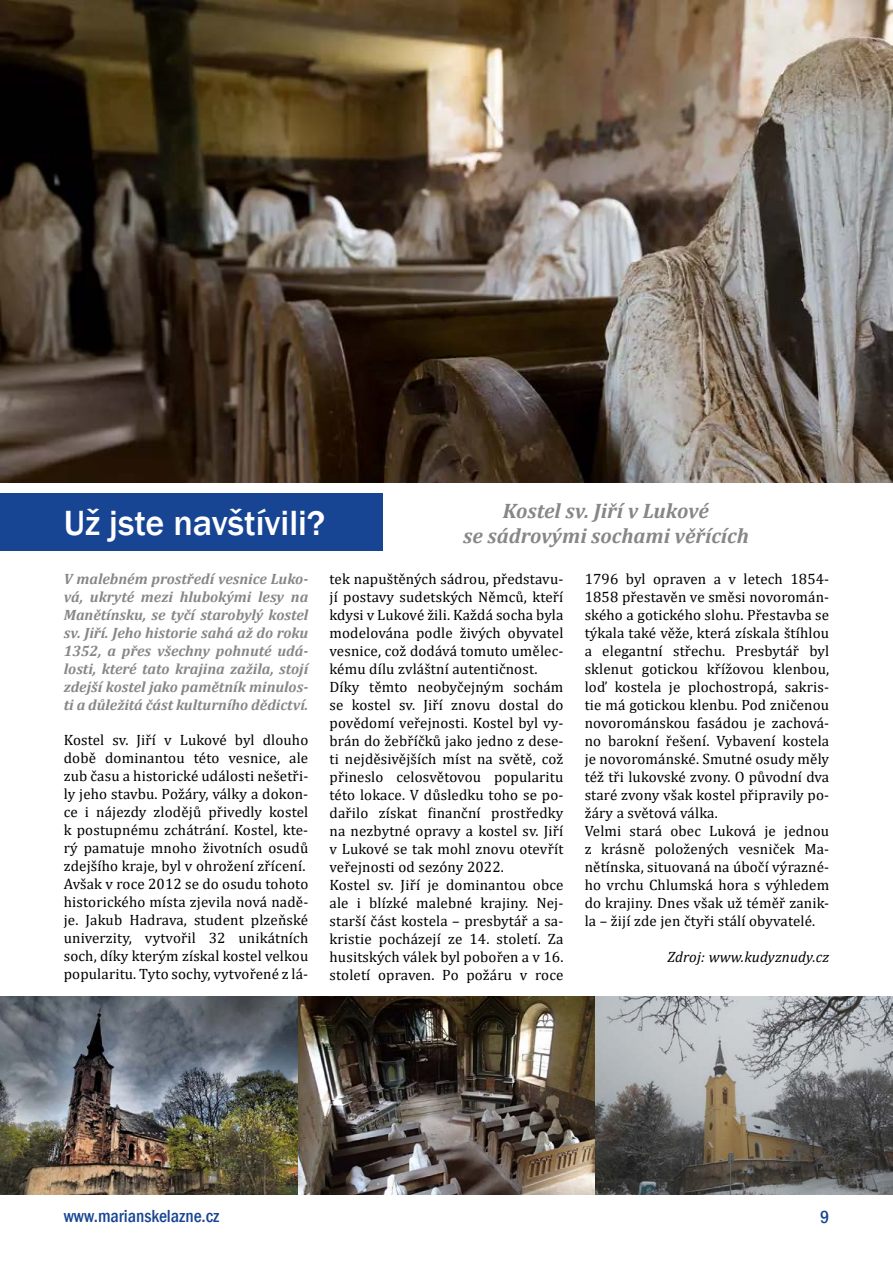
<style>
.page{position:relative;width:893px;height:1263px;background:#fff}
.page>*{position:absolute;margin:0;border:0;box-sizing:border-box;transform-origin:0 0}
.t1{font:500 36px "Franklin Gothic";color:#fff}
.t2{font:italic 700 21px/25.2px "Cambria";color:#878787;text-align:center}
.t3{font:500 condensed 18px "Franklin Gothic";color:#174594}
.t4{font:15px/18px "Cambria";letter-spacing:.01em;color:#000}
.t5{font:italic 700 15px/18px "Cambria";color:#878787;text-align:justify}
.t6{font:italic 15px "Cambria";letter-spacing:.01em;color:#000}
</style>
<div class="page">
<div style="left:0;top:493px;width:383px;height:58px;background:#174594"></div>
<img style="left:0;top:0;width:893px;height:483px">
<img style="left:0;top:996px;width:893px;height:199px">
<h2 class="t2" style="left:463px;top:497px;width:287px">Kostel sv. Jiří v Lukové<br>se sádrovými sochami věřících</h2>
<p class="t4" style="left:585px;top:569px;width:246px">1796 byl opraven a v letech 1854- 1858 přestavěn ve směsi novoromán&shy;ského a gotického slohu. Přestavba se týkala také věže, která získala štíhlou a elegantní střechu. Presbytář byl sklenut gotickou křížovou klenbou, loď kostela je plochostropá, sakris&shy;tie má gotickou klenbu. Pod zničenou novorománskou fasádou je zachová&shy;no barokní řešení. Vybavení kostela je novorománské. Smutné osudy měly též tři lukovské zvony. O původní dva staré zvony však kostel připravily po&shy;žáry a světová válka.<br>Velmi stará obec Luková je jednou z krásně položených vesniček Ma&shy;nětínska, situovaná na úbočí výrazné&shy;ho vrchu Chlumská hora s výhledem do krajiny. Dnes však už téměř zanik&shy;la – žijí zde jen čtyři stálí obyvatelé.</p>
<p class="t6" style="left:667px;top:946px;width:163px">Zdroj: www.kudyznudy.cz</p>
<h1 class="t1" style="left:64px;top:500px;width:263px">Už jste navštívili?</h1>
<p class="t5" style="left:64px;top:569px;width:246px">V malebném prostředí vesnice Luko&shy;vá, ukryté mezi hlubokými lesy na Manětínsku, se tyčí starobylý kostel sv. Jiří. Jeho historie sahá až do roku 1352, a přes všechny pohnuté udá&shy;losti, které tato krajina zažila, stojí zdejší kostel jako pamětník minulos&shy;ti a důležitá část kulturního dědictví.</p>
<p class="t4" style="left:64px;top:730px;width:246px">Kostel sv. Jiří v Lukové byl dlouho době dominantou této vesnice, ale zub času a historické události nešetři&shy;ly jeho stavbu. Požáry, války a dokon&shy;ce i nájezdy zlodějů přivedly kostel k postupnému zchátrání. Kostel, kte&shy;rý pamatuje mnoho životních osudů zdejšího kraje, byl v ohrožení zřícení.<br>Avšak v roce 2012 se do osudu tohoto historického místa zjevila nová nadě&shy;je. Jakub Hadrava, student plzeňské univerzity, vytvořil 32 unikátních soch, díky kterým získal kostel velkou popularitu. Tyto sochy, vytvořené z lá-</p>
<p class="t4" style="left:330px;top:569px;width:235px">tek napuštěných sádrou, představu&shy;jí postavy sudetských Němců, kteří kdysi v Lukové žili. Každá socha byla modelována podle živých obyvatel vesnice, což dodává tomuto umělec&shy;kému dílu zvláštní autentičnost.<br>Díky těmto neobyčejným sochám se kostel sv. Jiří znovu dostal do povědomí veřejnosti. Kostel byl vy&shy;brán do žebříčků jako jedno z dese&shy;ti nejděsivějších míst na světě, což přineslo celosvětovou popularitu této lokace. V důsledku toho se po&shy;dařilo získat finanční prostředky na nezbytné opravy a kostel sv. Jiří v Lukové se tak mohl znovu otevřít veřejnosti od sezóny 2022.<br>Kostel sv. Jiří je dominantou obce ale i blízké malebné krajiny. Nej&shy;starší část kostela – presbytář a sa&shy;kristie pocházejí ze 14. století. Za husitských válek byl pobořen a v 16. století opraven. Po požáru v roce</p>
<p class="t3" style="left:64px;top:1204px;width:157px">www.marianskelazne.cz</p>
<p class="t3" style="left:820px;top:1205px;width:11px">9</p>
</div>
